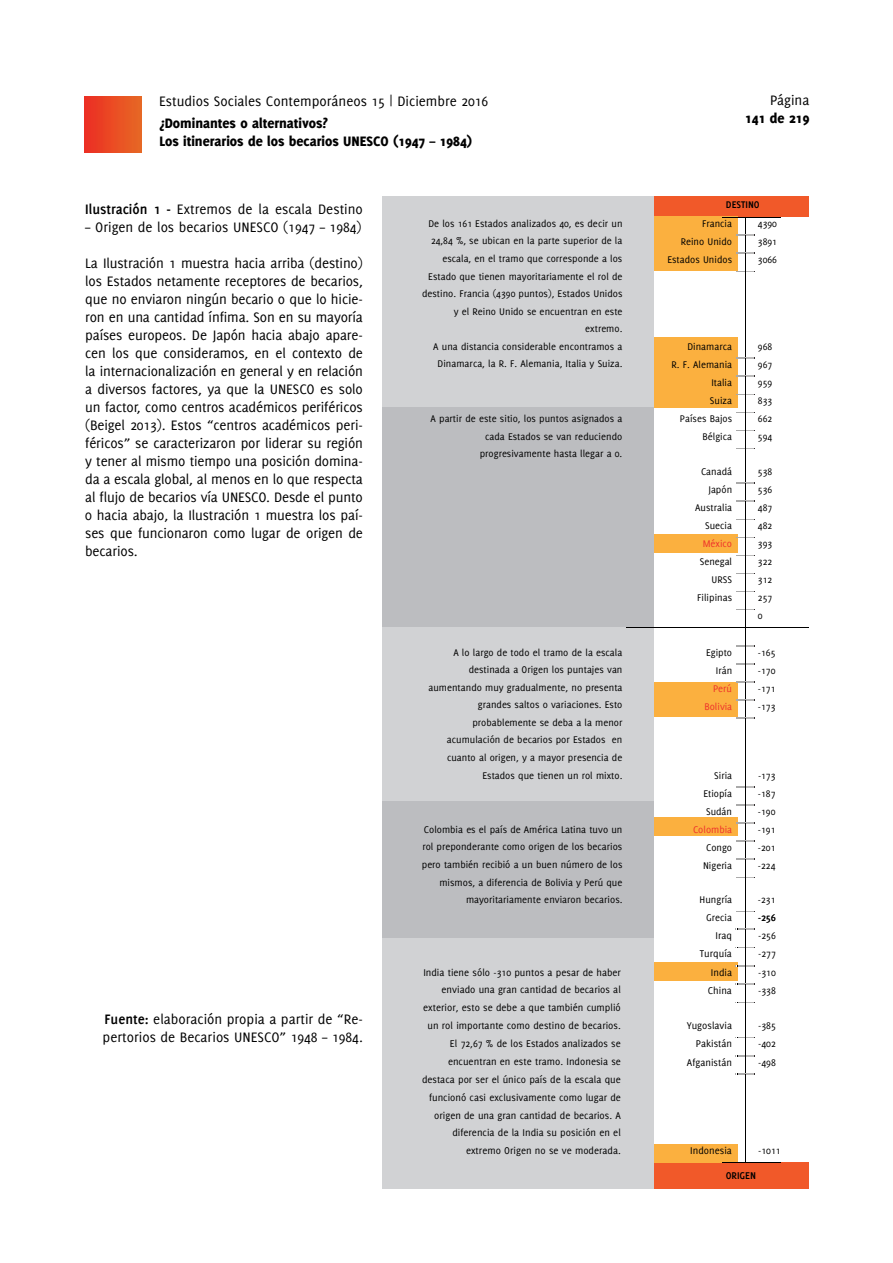
<style>
.page{position:relative;width:893px;height:1263px;background:#fff}
.page>*{position:absolute;margin:0;border:0;box-sizing:border-box;transform-origin:0 0}
.Normal__Web{font:15px/18px "Delicious";color:#000;text-align:justify}
.t1{font:800 15px/18px "Delicious";color:#000}
.t2{font:10.8px/17.9px "Delicious";color:#000;text-align:right}
.t3{font:700 10.8px "Delicious";color:#000}
.t4{font:10.65px/17.5px "Delicious";color:#000;text-align:right}
.t5{font:10.65px "Delicious";color:#ee312b}
.t6{font:700 10.65px "Delicious";color:#000}
.s1{font-weight:700}
</style>
<div class="page">
<div style="left:85px;top:96px;width:56px;height:57px;background:linear-gradient(to right,#ec2e23,#e76724)"></div>
<div style="left:653px;top:1162px;width:155px;height:26px;background:#f15929"></div>
<div style="left:653px;top:196px;width:155px;height:21px;background:#f15929"></div>
<div style="left:653px;top:217px;width:85px;height:54px;background:#fbb03f"></div>
<div style="left:653px;top:337px;width:85px;height:71px;background:#fbb03f"></div>
<div style="left:653px;top:534px;width:85px;height:18px;background:#fbb03f"></div>
<div style="left:653px;top:682px;width:85px;height:34px;background:#fbb03f"></div>
<div style="left:653px;top:818px;width:85px;height:18px;background:#fbb03f"></div>
<div style="left:653px;top:963px;width:85px;height:18px;background:#fbb03f"></div>
<div style="left:653px;top:1144px;width:85px;height:18px;background:#fbb03f"></div>
<div style="left:382px;top:197px;width:271px;height:211px;background:#d1d2d4"></div>
<div style="left:382px;top:407px;width:271px;height:221px;background:#bcbdc0"></div>
<div style="left:382px;top:628px;width:271px;height:173px;background:#d1d2d4"></div>
<div style="left:382px;top:801px;width:271px;height:137px;background:#bcbdc0"></div>
<div style="left:382px;top:938px;width:271px;height:250px;background:#d1d2d4"></div>
<svg style="left:722px;top:217px;width:58px;height:55px"></svg>
<hr style="left:746px;top:272px;width:1px;height:68px;background:#000">
<svg style="left:736px;top:340px;width:18px;height:109px"></svg>
<hr style="left:746px;top:449px;width:1px;height:34px;background:#000">
<hr style="left:626px;top:628px;width:110px;height:1px;background:#000">
<hr style="left:755px;top:628px;width:53px;height:1px;background:#000">
<svg style="left:736px;top:483px;width:19px;height:236px"></svg>
<hr style="left:746px;top:718px;width:1px;height:69px;background:#000">
<svg style="left:736px;top:787px;width:18px;height:91px"></svg>
<hr style="left:746px;top:877px;width:1px;height:34px;background:#000">
<svg style="left:736px;top:911px;width:18px;height:92px"></svg>
<hr style="left:746px;top:1003px;width:1px;height:34px;background:#000">
<svg style="left:737px;top:1037px;width:17px;height:38px"></svg>
<hr style="left:746px;top:1074px;width:1px;height:88px;background:#000">
<svg style="left:722px;top:1162px;width:58px;height:1px"></svg>
<h1 class="Normal__Web" style="left:159px;top:92px;width:331px">Estudios Sociales Contemporáneos 15 | Diciembre 2016</h1>
<h1 class="Normal__Web" style="left:770px;top:91px;width:41px">Página</h1>
<h1 class="t1" style="left:745px;top:109px;width:66px">141 de 219</h1>
<p class="t1" style="left:159px;top:114px;width:314px">¿Dominantes o alternativos?<br>Los itinerarios de los becarios UNESCO (1947 – 1984)</p>
<p class="Normal__Web" style="left:85px;top:200px;width:279px"><span class="s1">Ilustración 1 -</span> Extremos de la escala Destino</p>
<p class="Normal__Web" style="left:85px;top:218px;width:278px">– Origen de los becarios UNESCO (1947 – 1984)</p>
<p class="Normal__Web" style="left:85px;top:254px;width:279px">La Ilustración 1 muestra hacia arriba (destino) los Estados netamente receptores de becarios, que no enviaron ningún becario o que lo hicie&shy;ron en una cantidad ínfima. Son en su mayoría países europeos. De Japón hacia abajo apare&shy;cen los que consideramos, en el contexto de la internacionalización en general y en relación a diversos factores, ya que la UNESCO es solo un factor, como centros académicos periféricos (Beigel 2013). Estos “centros académicos peri&shy;féricos” se caracterizaron por liderar su región y tener al mismo tiempo una posición domina&shy;da a escala global, al menos en lo que respecta al flujo de becarios vía UNESCO. Desde el punto 0 hacia abajo, la Ilustración 1 muestra los paí&shy;ses que funcionaron como lugar de origen de becarios.</p>
<p class="Normal__Web" style="left:103px;top:1010px;width:262px"><span class="s1">Fuente:</span> elaboración propia a partir de “Re&shy;pertorios de Becarios UNESCO” 1948 – 1984.</p>
<p class="t6" style="left:726px;top:199px;width:35px">DESTINO</p>
<p class="t4" style="left:422px;top:214px;width:202px">De los 161 Estados analizados 40, es decir un 24,84 %, se ubican en la parte superior de la escala, en el tramo que corresponde a los Estado que tienen mayoritariamente el rol de destino. Francia (4390 puntos), Estados Unidos y el Reino Unido se encuentran en este extremo.</p>
<p class="t4" style="left:702px;top:214px;width:31px">Francia</p>
<p class="t4" style="left:758px;top:214px;width:21px">4390</p>
<p class="t4" style="left:681px;top:233px;width:53px">Reino Unido</p>
<p class="t4" style="left:758px;top:233px;width:21px">3891</p>
<p class="t4" style="left:667px;top:251px;width:66px">Estados Unidos</p>
<p class="t4" style="left:758px;top:251px;width:21px">3066</p>
<p class="t4" style="left:433px;top:337px;width:191px">A una distancia considerable encontramos a</p>
<p class="t4" style="left:687px;top:337px;width:46px">Dinamarca</p>
<p class="t4" style="left:758px;top:337px;width:16px">968</p>
<p class="t4" style="left:438px;top:355px;width:186px">Dinamarca, la R. F. Alemania, Italia y Suiza.</p>
<p class="t4" style="left:672px;top:355px;width:62px">R. F. Alemania</p>
<p class="t4" style="left:758px;top:355px;width:16px">967</p>
<p class="t4" style="left:711px;top:373px;width:22px">Italia</p>
<p class="t4" style="left:758px;top:373px;width:16px">959</p>
<p class="t4" style="left:710px;top:392px;width:24px">Suiza</p>
<p class="t4" style="left:758px;top:392px;width:16px">833</p>
<p class="t4" style="left:431px;top:410px;width:193px">A partir de este sitio, los puntos asignados a cada Estados se van reduciendo progresivamente hasta llegar a 0.</p>
<p class="t4" style="left:680px;top:410px;width:54px">Países Bajos</p>
<p class="t4" style="left:758px;top:410px;width:16px">662</p>
<p class="t4" style="left:703px;top:428px;width:31px">Bélgica</p>
<p class="t4" style="left:758px;top:428px;width:16px">594</p>
<p class="t4" style="left:701px;top:462px;width:32px">Canadá</p>
<p class="t4" style="left:758px;top:462px;width:16px">538</p>
<p class="t4" style="left:708px;top:480px;width:25px">Japón</p>
<p class="t4" style="left:758px;top:480px;width:16px">536</p>
<p class="t4" style="left:695px;top:498px;width:38px">Australia</p>
<p class="t4" style="left:758px;top:498px;width:16px">487</p>
<p class="t4" style="left:705px;top:517px;width:28px">Suecia</p>
<p class="t4" style="left:758px;top:517px;width:16px">482</p>
<p class="t5" style="left:703px;top:538px;width:31px">México</p>
<p class="t4" style="left:758px;top:535px;width:16px">393</p>
<p class="t4" style="left:700px;top:553px;width:34px">Senegal</p>
<p class="t4" style="left:758px;top:553px;width:16px">322</p>
<p class="t4" style="left:712px;top:571px;width:22px">URSS</p>
<p class="t4" style="left:758px;top:571px;width:16px">312</p>
<p class="t4" style="left:697px;top:589px;width:36px">Filipinas</p>
<p class="t4" style="left:758px;top:589px;width:16px;line-height:18px;text-align:left">257<br>0</p>
<p class="t4" style="left:428px;top:643px;width:196px">A lo largo de todo el tramo de la escala destinada a Origen los puntajes van aumentando muy gradualmente, no presenta grandes saltos o variaciones. Esto probablemente se deba a la menor acumulación de becarios por Estados en cuanto al origen, y a mayor presencia de Estados que tienen un rol mixto.</p>
<p class="t4" style="left:706px;top:643px;width:28px">Egipto</p>
<p class="t4" style="left:758px;top:643px;width:19px">-165</p>
<p class="t4" style="left:716px;top:661px;width:18px">Irán</p>
<p class="t4" style="left:758px;top:661px;width:19px">-170</p>
<p class="t5" style="left:713px;top:682px;width:21px">Perú</p>
<p class="t4" style="left:758px;top:679px;width:19px">-171</p>
<p class="t5" style="left:704px;top:700px;width:29px">Bolivia</p>
<p class="t4" style="left:758px;top:697px;width:19px">-173</p>
<p class="t4" style="left:714px;top:766px;width:19px">Siria</p>
<p class="t4" style="left:758px;top:766px;width:19px">-173</p>
<p class="t4" style="left:703px;top:784px;width:30px">Etiopía</p>
<p class="t4" style="left:758px;top:784px;width:19px">-187</p>
<p class="t4" style="left:706px;top:802px;width:27px">Sudán</p>
<p class="t4" style="left:758px;top:802px;width:19px">-190</p>
<p class="t4" style="left:422px;top:820px;width:202px">Colombia es el país de América Latina tuvo un rol preponderante como origen de los becarios pero también recibió a un buen número de los mismos, a diferencia de Bolivia y Perú que mayoritariamente enviaron becarios.</p>
<p class="t5" style="left:693px;top:823px;width:41px">Colombia</p>
<p class="t4" style="left:758px;top:820px;width:19px">-191</p>
<p class="t4" style="left:706px;top:838px;width:27px">Congo</p>
<p class="t4" style="left:758px;top:838px;width:19px">-201</p>
<p class="t4" style="left:703px;top:856px;width:31px">Nigeria</p>
<p class="t4" style="left:758px;top:856px;width:19px">-224</p>
<p class="t4" style="left:700px;top:890px;width:34px">Hungría</p>
<p class="t4" style="left:758px;top:890px;width:19px">-231</p>
<p class="t4" style="left:706px;top:909px;width:27px">Grecia</p>
<p class="t4" style="left:758px;top:909px;width:19px">-256</p>
<p class="t2" style="left:715px;top:926px;width:18px">Iraq</p>
<p class="t2" style="left:758px;top:926px;width:19px">-256</p>
<p class="t2" style="left:700px;top:945px;width:34px">Turquía</p>
<p class="t2" style="left:758px;top:945px;width:19px">-277</p>
<p class="t2" style="left:423px;top:963px;width:199px">India tiene sólo -310 puntos a pesar de haber enviado una gran cantidad de becarios al exterior, esto se debe a que también cumplió un rol importante como destino de becarios.</p>
<p class="t2" style="left:711px;top:963px;width:23px">India</p>
<p class="t2" style="left:758px;top:963px;width:19px">-310</p>
<p class="t2" style="left:708px;top:981px;width:26px">China</p>
<p class="t2" style="left:758px;top:981px;width:19px">-338</p>
<p class="t2" style="left:687px;top:1016px;width:47px">Yugoslavia</p>
<p class="t2" style="left:758px;top:1016px;width:19px">-385</p>
<p class="t2" style="left:422px;top:1035px;width:200px">El 72,67 % de los Estados analizados se encuentran en este tramo. Indonesia se destaca por ser el único país de la escala que funcionó casi exclusivamente como lugar de origen de una gran cantidad de becarios. A diferencia de la India su posición en el extremo Origen no se ve moderada.</p>
<p class="t2" style="left:696px;top:1035px;width:38px">Pakistán</p>
<p class="t2" style="left:758px;top:1035px;width:19px">-402</p>
<p class="t2" style="left:687px;top:1053px;width:46px">Afganistán</p>
<p class="t2" style="left:758px;top:1053px;width:19px">-498</p>
<p class="t2" style="left:690px;top:1141px;width:43px">Indonesia</p>
<p class="t2" style="left:758px;top:1141px;width:24px">-1011</p>
<p class="t3" style="left:726px;top:1169px;width:32px">ORIGEN</p>
</div>
